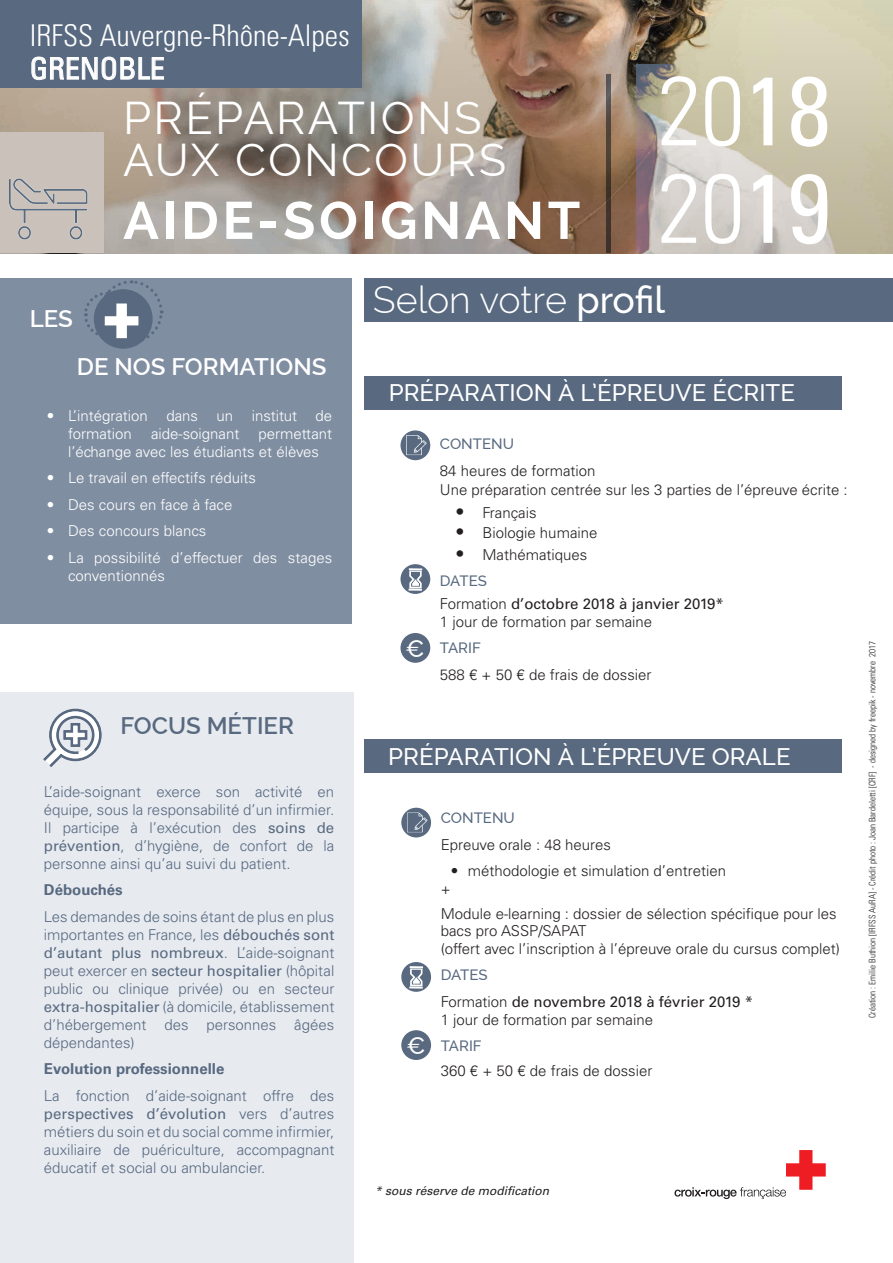
<style>
.page{position:relative;width:893px;height:1263px;background:#fff}
.page>*{position:absolute;margin:0;border:0;box-sizing:border-box;transform-origin:0 0}
.t1{font:600 105px "Raleway";color:#fff}
.t2{font:300 condensed 97.5px/97.5px "Univers LT Std";color:#fff}
.t3{font:700 52.5px "Raleway";letter-spacing:.07em;color:#fff}
.t4{font:45px/42px "Raleway";letter-spacing:.05em;color:#fff}
.t5{font:300 37.5px "Raleway";color:#fff}
.t6{font:300 condensed 30px "Univers LT Std";color:#fff}
.t7{font:condensed 30px "Univers LT Std";color:#fff}
.t8{font:500 24px "Raleway";color:#fff}
.t9{font:600 24px "Raleway";color:#fff}
.t10{font:600 24px "Raleway";color:#586980}
.t11{font:300 15px/18px "Univers LT Std";color:#586980;text-align:justify}
.t12{font:300 15px/18px "Univers LT Std";color:#231f20}
.t13{font:300 15px/18px "Univers LT Std";color:#fff}
.t14{font:500 15px "Raleway";color:#586980}
.t15{font:700 15px "Univers LT Std";color:#586980}
.t16{font:italic 12px "Univers LT Std";color:#231f20}
.t17{font:300 condensed 9px "Univers LT Std";color:#231f20}
.s1{font-weight:400}
.s2{font-weight:500}
.s3{font-size:18px}
</style>
<div class="page">
<div style="left:364px;top:376px;width:478px;height:34px;background:#586980"></div>
<div style="left:364px;top:278px;width:529px;height:44px;background:#586980"></div>
<div style="left:0;top:279px;width:352px;height:345px;background:#808ea2"></div>
<svg style="left:0;top:0;width:893px;height:253px;background:#a19181"></svg>
<div style="left:0;top:133px;width:103px;height:120px;background:#c9c1ba"></div>
<img style="left:10px;top:178px;width:78px;height:62px">
<svg style="left:636px;top:64px;width:257px;height:189px;background:#c8c1b0"></svg>
<svg style="left:606px;top:74px;width:5px;height:179px"></svg>
<div style="left:0;top:0;width:362px;height:88px;background:#586980"></div>
<svg style="left:31px;top:56px;width:133px;height:24px"></svg>
<svg style="left:84px;top:280px;width:80px;height:58px"></svg>
<div style="left:94px;top:289px;width:59px;height:60px;background:#586980;border-radius:50%"></div>
<div style="left:400px;top:564px;width:30px;height:30px;background:#586980;border-radius:50%"></div>
<svg style="left:409px;top:568px;width:13px;height:23px"></svg>
<div style="left:400px;top:430px;width:30px;height:30px;background:#586980;border-radius:50%"></div>
<svg style="left:406px;top:435px;width:21px;height:20px"></svg>
<div style="left:400px;top:633px;width:30px;height:30px;background:#586980;border-radius:50%"></div>
<div style="left:401px;top:962px;width:30px;height:30px;background:#586980;border-radius:50%"></div>
<svg style="left:409px;top:966px;width:14px;height:22px"></svg>
<svg style="left:401px;top:808px;width:30px;height:29px"></svg>
<svg style="left:407px;top:812px;width:21px;height:20px"></svg>
<div style="left:401px;top:1030px;width:30px;height:30px;background:#586980;border-radius:50%"></div>
<div style="left:364px;top:739px;width:478px;height:33px;background:#586980"></div>
<div style="left:0;top:692px;width:354px;height:571px;background:#e7ebf0"></div>
<svg style="left:43px;top:709px;width:59px;height:58px"></svg>
<svg style="left:674px;top:1150px;width:152px;height:49px"></svg>
<h3 class="t6" style="left:30px;top:18px;width:321px">IRFSS Auvergne-Rhône-Alpes</h3>
<h3 class="t7" style="left:30px;top:49px;width:136px">GRENOBLE</h3>
<h3 class="t4" style="left:123px;top:97px;width:384px">PRÉPARATIONS<br>AUX CONCOURS</h3>
<h3 class="t3" style="left:123px;top:190px;width:458px">AIDE-SOIGNANT</h3>
<h2 class="t2" style="left:658px;top:62px;width:175px">20<span class="s1">18<br></span>20<span class="s1">19</span></h2>
<h3 class="t9" style="left:30px;top:304px;width:45px">LES</h3>
<h1 class="t1" style="left:99px;top:261px;width:46px">+</h1>
<h3 class="t9" style="left:77px;top:352px;width:251px">DE NOS FORMATIONS</h3>
<p class="t13" style="left:68px;top:406px;width:266px;text-indent:-21px">• L’intégration dans un institut de formation</p>
<p class="t13" style="left:151px;top:424px;width:90px">aide-soignant</p>
<p class="t13" style="left:68px;top:424px;width:266px;text-indent:191px">permettant l’échange avec les étudiants et élèves</p>
<p class="t13" style="left:47px;top:469px;width:211px">• Le travail en effectifs réduits</p>
<p class="t13" style="left:47px;top:495px;width:187px">• Des cours en face à face</p>
<p class="t13" style="left:47px;top:522px;width:161px">• Des concours blancs</p>
<p class="t13" style="left:68px;top:548px;width:266px;text-indent:-21px">• La possibilité d’effectuer des stages conventionnés</p>
<h3 class="t10" style="left:120px;top:712px;width:175px">FOCUS MÉTIER</h3>
<p class="t11" style="left:44px;top:782px;width:292px">L’aide-soignant exerce son activité en équipe, sous la responsabilité d’un infirmier.<br>Il participe à l’exécution des <span class="s1">soins de prévention</span>, d’hygiène, de confort de la personne ainsi qu’au suivi du patient.</p>
<p class="t15" style="left:44px;top:881px;width:80px">Débouchés</p>
<p class="t11" style="left:44px;top:907px;width:292px">Les demandes de soins étant de plus en plus importantes en France, les <span class="s1">débouchés sont d’autant plus nombreux</span>. L’aide-soignant peut exercer en <span class="s1">secteur hospitalier</span> (hôpital public ou clinique privée) ou en secteur <span class="s1">extra-hospitalier</span> (à domicile, établissement d’hébergement des personnes âgées dépendantes)</p>
<p class="t15" style="left:44px;top:1060px;width:182px">Evolution professionnelle</p>
<p class="t11" style="left:44px;top:1086px;width:292px">La fonction d’aide-soignant offre des <span class="s1">perspectives d’évolution</span> vers d’autres métiers du soin et du social comme infirmier, auxiliaire de puériculture, accompagnant éducatif et social ou ambulancier.</p>
<h3 class="t5" style="left:373px;top:278px;width:294px">Selon votre <span class="s2">profil</span></h3>
<h3 class="t8" style="left:389px;top:379px;width:408px">PRÉPARATION À L’ÉPREUVE ÉCRITE</h3>
<h3 class="t8" style="left:406px;top:634px;width:21px">€</h3>
<p class="t14" style="left:440px;top:435px;width:76px">CONTENU</p>
<p class="t12" style="left:440px;top:461px;width:409px;line-height:19.2px">84 heures de formation<br>Une préparation centrée sur les 3 parties de l’épreuve écrite :</p>
<p class="t12" style="left:455px;top:504px;width:83px"><span class="s3">•</span> Français</p>
<p class="t12" style="left:455px;top:523px;width:144px"><span class="s3">•</span> Biologie humaine</p>
<p class="t12" style="left:455px;top:546px;width:134px"><span class="s3">•</span> Mathématiques</p>
<p class="t14" style="left:440px;top:572px;width:48px">DATES</p>
<p class="t12" style="left:440px;top:594px;width:285px">Formation <span class="s1">d’octobre 2018 à janvier 2019*<br></span>1 jour de formation par semaine</p>
<p class="t14" style="left:440px;top:639px;width:42px">TARIF</p>
<p class="t12" style="left:440px;top:665px;width:213px">588 € + 50 € de frais de dossier</p>
<h3 class="t8" style="left:388px;top:742px;width:404px">PRÉPARATION À L’ÉPREUVE ORALE</h3>
<h3 class="t8" style="left:406px;top:1031px;width:21px">€</h3>
<p class="t14" style="left:441px;top:809px;width:76px">CONTENU</p>
<p class="t12" style="left:441px;top:835px;width:172px">Epreuve orale : 48 heures</p>
<p class="t12" style="left:451px;top:862px;width:277px">• méthodologie et simulation d’entretien</p>
<p class="t12" style="left:441px;top:876px;width:397px;line-height:25px">+<br>Module e-learning : dossier de sélection spécifique pour les</p>
<p class="t12" style="left:441px;top:921px;width:401px">bacs pro ASSP/SAPAT<br>(offert avec l’inscription à l’épreuve orale du cursus complet)</p>
<p class="t14" style="left:441px;top:966px;width:48px">DATES</p>
<p class="t12" style="left:441px;top:992px;width:314px">Formation <span class="s1">de novembre 2018 à février 2019 *<br></span>1 jour de formation par semaine</p>
<p class="t14" style="left:441px;top:1037px;width:42px">TARIF</p>
<p class="t12" style="left:441px;top:1061px;width:213px">360 € + 50 € de frais de dossier</p>
<p class="t16" style="left:375px;top:1184px;width:176px">* sous réserve de modification</p>
<p class="t17" style="left:867px;top:1018px;width:379px;rotate:-90deg">Création : Emilie Buthion [IRFSS AuRA] - Crédit photo : Joan Bardeletti [CRF] - designed by freepik - novembre 2017</p>
</div>
